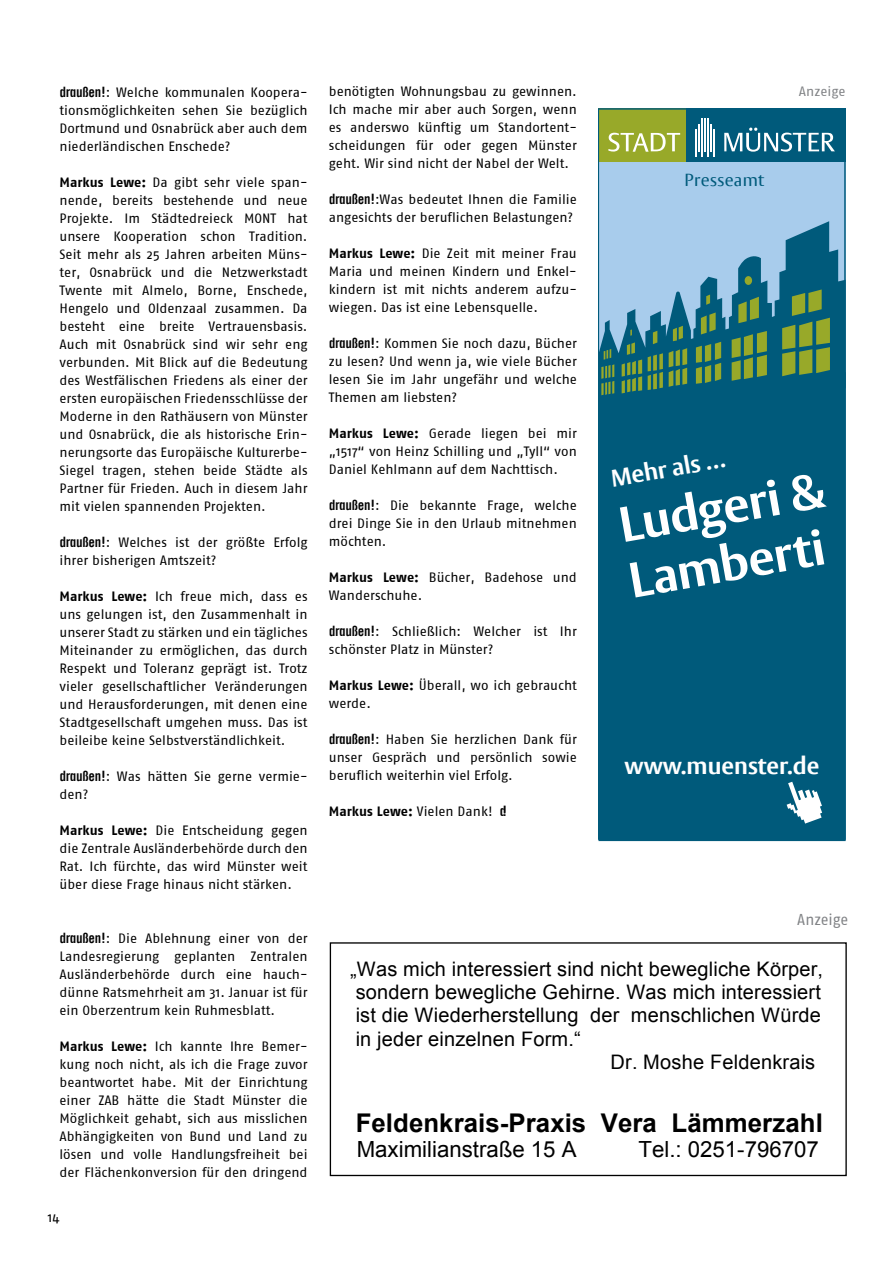
<style>
.page{position:relative;width:893px;height:1263px;background:#fff}
.page>*{position:absolute;margin:0;border:0;box-sizing:border-box;transform-origin:0 0}
.t1{font:700 49.2px/56.6px "Vesta Pro";color:#fff}
.t2{font:700 25.8px "Arial";letter-spacing:.005em;color:#000}
.t3{font:700 23.85px "Vesta Pro";color:#fff}
.t4{font:700 23.55px "Vesta Pro";color:#fff}
.t5{font:22.2px "Arial";color:#000}
.t6{font:19.95px "Arial";letter-spacing:.01em;color:#000}
.t7{font:17.4px "Vesta Pro";letter-spacing:.02em;color:#005a7b}
.t8{font:15.75px "Fago No Regular Roman";letter-spacing:-.005em;color:#808285;scale:.95 1}
.t9{font:13.5px/18px "Fago No Regular Roman";color:#000;text-align:justify}
.t10{font:13.5px "Fago No Regular Roman";letter-spacing:.005em;color:#808285}
.s1{font-family:"Fago No Bold Roman"}
</style>
<div class="page">
<div style="left:330px;top:942px;width:517px;height:234px;border:1px solid #000"></div>
<svg style="left:598px;top:108px;width:248px;height:732px;background:#29748b"></svg>
<p class="t9" style="left:60px;top:83px;width:250px">~: Welche kommunalen Koopera-</p>
<p class="t10" style="left:799px;top:84px;width:48px">Anzeige</p>
<p class="t9" style="left:60px;top:101px;width:250px">tionsmöglichkeiten sehen Sie bezüglich Dortmund und Osnabrück aber auch dem niederländischen Enschede?</p>
<p class="t9" style="left:60px;top:173px;width:250px"><span class="s1">Markus Lewe:</span> Da gibt sehr viele span&shy;nende, bereits bestehende und neue Projekte. Im Städtedreieck MONT hat unsere Kooperation schon Tradition.<br>Seit mehr als 25 Jahren arbeiten Müns&shy;ter, Osnabrück und die Netzwerkstadt Twente mit Almelo, Borne, Enschede, Hengelo und Oldenzaal zusammen. Da besteht eine breite Vertrauensbasis.<br>Auch mit Osnabrück sind wir sehr eng verbunden. Mit Blick auf die Bedeutung des Westfälischen Friedens als einer der ersten europäischen Friedensschlüsse der Moderne in den Rathäusern von Münster und Osnabrück, die als historische Erin&shy;nerungsorte das Europäische Kulturerbe-Siegel tragen, stehen beide Städte als Partner für Frieden. Auch in diesem Jahr mit vielen spannenden Projekten.</p>
<p class="t9" style="left:60px;top:533px;width:250px">~: Welches ist der größte Erfolg ihrer bisherigen Amtszeit?</p>
<p class="t9" style="left:60px;top:587px;width:250px"><span class="s1">Markus Lewe:</span> Ich freue mich, dass es uns gelungen ist, den Zusammenhalt in unserer Stadt zu stärken und ein tägliches Miteinander zu ermöglichen, das durch Respekt und Toleranz geprägt ist. Trotz vieler gesellschaftlicher Veränderungen und Herausforderungen, mit denen eine Stadtgesellschaft umgehen muss. Das ist beileibe keine Selbstverständlichkeit.</p>
<p class="t9" style="left:60px;top:767px;width:250px">~: Was hätten Sie gerne vermie&shy;den?</p>
<p class="t9" style="left:60px;top:821px;width:250px"><span class="s1">Markus Lewe:</span> Die Entscheidung gegen die Zentrale Ausländerbehörde durch den Rat. Ich fürchte, das wird Münster weit über diese Frage hinaus nicht stärken.</p>
<p class="t9" style="left:329px;top:83px;width:250px">benötigten Wohnungsbau zu gewinnen.<br>Ich mache mir aber auch Sorgen, wenn es anderswo künftig um Standortent&shy;scheidungen für oder gegen Münster geht. Wir sind nicht der Nabel der Welt.</p>
<p class="t9" style="left:329px;top:191px;width:250px">~:Was bedeutet Ihnen die Familie angesichts der beruflichen Belastungen?</p>
<p class="t9" style="left:329px;top:245px;width:250px"><span class="s1">Markus Lewe:</span> Die Zeit mit meiner Frau Maria und meinen Kindern und Enkel&shy;kindern ist mit nichts anderem aufzu&shy;wiegen. Das ist eine Lebensquelle.</p>
<p class="t9" style="left:329px;top:335px;width:250px">~: Kommen Sie noch dazu, Bücher zu lesen? Und wenn ja, wie viele Bücher lesen Sie im Jahr ungefähr und welche Themen am liebsten?</p>
<p class="t9" style="left:329px;top:424px;width:250px"><span class="s1">Markus Lewe:</span> Gerade liegen bei mir „1517“ von Heinz Schilling und „Tyll“ von Daniel Kehlmann auf dem Nachttisch.</p>
<p class="t9" style="left:329px;top:496px;width:250px">~: Die bekannte Frage, welche drei Dinge Sie in den Urlaub mitnehmen möchten.</p>
<p class="t9" style="left:329px;top:568px;width:250px"><span class="s1">Markus Lewe:</span> Bücher, Badehose und<br>Wanderschuhe.</p>
<p class="t9" style="left:329px;top:622px;width:250px">~: Schließlich: Welcher ist Ihr schönster Platz in Münster?</p>
<p class="t9" style="left:329px;top:676px;width:250px"><span class="s1">Markus Lewe:</span> Überall, wo ich gebraucht werde.</p>
<p class="t9" style="left:329px;top:730px;width:250px">~: Haben Sie herzlichen Dank für unser Gespräch und persönlich sowie beruflich weiterhin viel Erfolg.</p>
<p class="t9" style="left:329px;top:802px;width:178px"><span class="s1">Markus Lewe:</span> Vielen Dank! #</p>
<p class="t7" style="left:685px;top:170px;width:81px">Presseamt</p>
<h3 class="t3" style="left:609px;top:464px;width:117px;rotate:-10deg">Mehr als …</h3>
<h1 class="t1" style="left:614px;top:497px;width:210px;rotate:-10deg">Ludgeri &amp;<br>Lamberti</h1>
<h3 class="t4" style="left:625px;top:751px;width:196px">www.muenster.de</h3>
<p class="t9" style="left:60px;top:929px;width:250px">~: Die Ablehnung einer von der Landesregierung geplanten Zentralen Ausländerbehörde durch eine hauch&shy;dünne Ratsmehrheit am 31. Januar ist für ein Oberzentrum kein Ruhmesblatt.</p>
<p class="t9" style="left:60px;top:1037px;width:250px"><span class="s1">Markus Lewe:</span> Ich kannte Ihre Bemer&shy;kung noch nicht, als ich die Frage zuvor beantwortet habe. Mit der Einrichtung einer ZAB hätte die Stadt Münster die Möglichkeit gehabt, sich aus misslichen Abhängigkeiten von Bund und Land zu lösen und volle Handlungsfreiheit bei der Flächenkonversion für den dringend</p>
<p class="t9" style="left:48px;top:1208px;width:13px">14</p>
<p class="t8" style="left:797px;top:911px;width:55px">Anzeige</p>
<h3 class="t6" style="left:350px;top:955px;width:475px">„Was mich interessiert sind nicht bewegliche Körper,</h3>
<h3 class="t6" style="left:356px;top:979px;width:467px">sondern bewegliche Gehirne. Was mich interessiert</h3>
<h3 class="t6" style="left:356px;top:1002px;width:467px">ist die Wiederherstellung der menschlichen Würde</h3>
<h3 class="t6" style="left:356px;top:1026px;width:227px">in jeder einzelnen Form.“</h3>
<h3 class="t6" style="left:610px;top:1049px;width:206px">Dr. Moshe Feldenkrais</h3>
<h2 class="t2" style="left:356px;top:1105px;width:469px">Feldenkrais-Praxis Vera Lämmerzahl</h2>
<h3 class="t5" style="left:357px;top:1135px;width:221px">Maximilianstraße 15 A</h3>
<h3 class="t5" style="left:638px;top:1135px;width:182px">Tel.: 0251-796707</h3>
</div>
